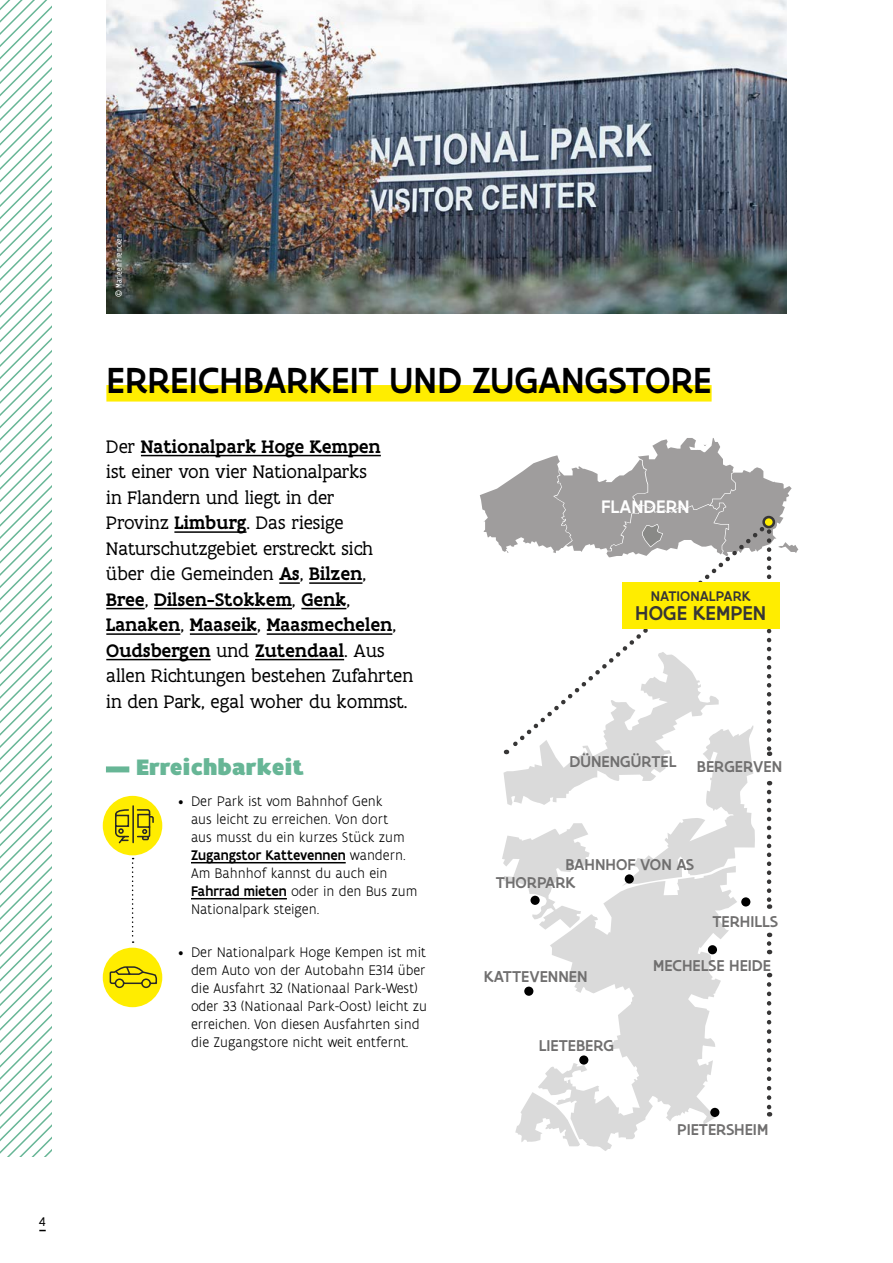
<style>
.page{position:relative;width:893px;height:1263px;background:#fff}
.page>*{position:absolute;margin:0;border:0;box-sizing:border-box;transform-origin:0 0}
.t1{font:500 39px "Flanders Art Sans";color:#000}
.t2{font:900 24px "Flanders Art Sans";color:#67b696}
.t3{font:500 21.45px "Flanders Art Sans";color:#373636}
.t4{font:19.5px/25.5px "Flanders Art Serif";color:#000}
.t5{font:500 19.5px "Flanders Art Sans";color:#fff}
.t6{font:500 16.8px "Flanders Art Sans";color:#706f6f}
.t7{font:300 15px/18px "Flanders Art Sans";color:#000;scale:.96 1}
.t8{font:500 15px "Flanders Art Sans";color:#373636}
.t9{font:13.5px "Flanders Art Sans";color:#000}
.t10{font:condensed 9px "Flanders Art Sans";color:#fff}
.s1{font-weight:500}
</style>
<div class="page">
<div style="left:106px;top:385px;width:606px;height:17px;background:#ffed00"></div>
<hr style="left:141px;top:455px;width:240px;height:1px;background:#000">
<hr style="left:174px;top:531px;width:73px;height:2px;background:#000">
<hr style="left:279px;top:582px;width:21px;height:2px;background:#000">
<hr style="left:309px;top:582px;width:53px;height:2px;background:#000">
<hr style="left:106px;top:608px;width:39px;height:1px;background:#000">
<hr style="left:154px;top:608px;width:138px;height:1px;background:#000">
<hr style="left:301px;top:608px;width:45px;height:1px;background:#000">
<hr style="left:106px;top:633px;width:74px;height:2px;background:#000">
<hr style="left:190px;top:633px;width:67px;height:2px;background:#000">
<hr style="left:267px;top:633px;width:125px;height:2px;background:#000">
<hr style="left:106px;top:659px;width:105px;height:1px;background:#000">
<hr style="left:255px;top:659px;width:89px;height:1px;background:#000">
<svg style="left:0;top:0;width:51px;height:1157px"></svg>
<img style="left:106px;top:0;width:681px;height:314px">
<div style="left:106px;top:766px;width:23px;height:6px;background:#67b696"></div>
<hr style="left:191px;top:862px;width:155px;height:1px;background:#000">
<hr style="left:191px;top:898px;width:96px;height:1px;background:#000">
<svg style="left:132px;top:858px;width:2px;height:85px"></svg>
<div style="left:103px;top:948px;width:59px;height:59px;background:#ffed00;border-radius:50%"></div>
<svg style="left:109px;top:966px;width:48px;height:23px"></svg>
<div style="left:103px;top:796px;width:59px;height:59px;background:#ffed00;border-radius:50%"></div>
<svg style="left:115px;top:804px;width:40px;height:40px"></svg>
<svg style="left:538px;top:937px;width:185px;height:214px;fill:#dadada"></svg>
<svg style="left:515px;top:1092px;width:65px;height:54px"></svg>
<div style="left:708px;top:945px;width:9px;height:9px;background:#000;border-radius:50%"></div>
<div style="left:710px;top:1108px;width:9px;height:9px;background:#000;border-radius:50%"></div>
<div style="left:579px;top:1055px;width:9px;height:9px;background:#000;border-radius:50%"></div>
<div style="left:524px;top:986px;width:9px;height:10px;background:#000;border-radius:50%"></div>
<svg style="left:767px;top:984px;width:4px;height:132px"></svg>
<svg style="left:480px;top:438px;width:318px;height:499px"></svg>
<svg style="left:767px;top:943px;width:4px;height:11px"></svg>
<div style="left:764px;top:517px;width:10px;height:10px;background:#ffed00;border-radius:50%"></div>
<div style="left:762px;top:516px;width:13px;height:12px;border:3px solid #373636;border-radius:50%"></div>
<div style="left:622px;top:582px;width:157px;height:46px;background:#ffed00"></div>
<p class="t9" style="left:39px;top:1213px;width:8px">4</p>
<p class="t10" style="left:114px;top:297px;width:64px;rotate:-90deg">© Marleen Frencken</p>
<h1 class="t1" style="left:106px;top:356px;width:607px">ERREICHBARKEIT UND ZUGANGSTORE</h1>
<p class="t4" style="left:106px;top:434px;width:308px">Der <span class="s1">Nationalpark Hoge Kempen<br></span>ist einer von vier Nationalparks<br>in Flandern und liegt in der<br>Provinz <span class="s1">Limburg</span>. Das riesige<br>Naturschutzgebiet erstreckt sich über die Gemeinden <span class="s1">As</span>, <span class="s1">Bilzen</span>,<br><span class="s1">Bree</span>, <span class="s1">Dilsen-Stokkem</span>, <span class="s1">Genk</span>,<br><span class="s1">Lanaken</span>, <span class="s1">Maaseik</span>, <span class="s1">Maasmechelen</span>,<br><span class="s1">Oudsbergen</span> und <span class="s1">Zutendaal</span>. Aus allen Richtungen bestehen Zufahrten in den Park, egal woher du kommst.</p>
<h2 class="t2" style="left:136px;top:752px;width:169px">Erreichbarkeit</h2>
<p class="t7" style="left:191px;top:792px;width:237px;text-indent:-13px">• Der Park ist vom Bahnhof Genk<br>aus leicht zu erreichen. Von dort<br>aus musst du ein kurzes Stück zum<br><span class="s1">Zugangstor Kattevennen</span> wandern.<br>Am Bahnhof kannst du auch ein<br><span class="s1">Fahrrad mieten</span> oder in den Bus zum<br>Nationalpark steigen.</p>
<p class="t7" style="left:191px;top:943px;width:247px;text-indent:-13px">• Der Nationalpark Hoge Kempen ist mit dem Auto von der Autobahn E314 über die Ausfahrt 32 (Nationaal Park-West) oder 33 (Nationaal Park-Oost) leicht zu erreichen. Von diesen Ausfahrten sind die Zugangstore nicht weit entfernt.</p>
<h3 class="t5" style="left:601px;top:495px;width:90px">FLANDERN</h3>
<p class="t8" style="left:651px;top:587px;width:101px">NATIONALPARK</p>
<h3 class="t3" style="left:635px;top:600px;width:133px">HOGE KEMPEN</h3>
<p class="t6" style="left:570px;top:750px;width:214px">DÜNENGÜRTEL BERGERVEN</p>
<p class="t6" style="left:566px;top:854px;width:130px">BAHNHOF VON AS</p>
<p class="t6" style="left:496px;top:872px;width:81px">THORPARK</p>
<p class="t6" style="left:484px;top:966px;width:105px">KATTEVENNEN</p>
<p class="t6" style="left:539px;top:1035px;width:77px">LIETEBERG</p>
<p class="t6" style="left:712px;top:911px;width:67px">TERHILLS</p>
<p class="t6" style="left:653px;top:955px;width:119px">MECHELSE HEIDE</p>
<p class="t6" style="left:677px;top:1119px;width:93px">PIETERSHEIM</p>
</div>
